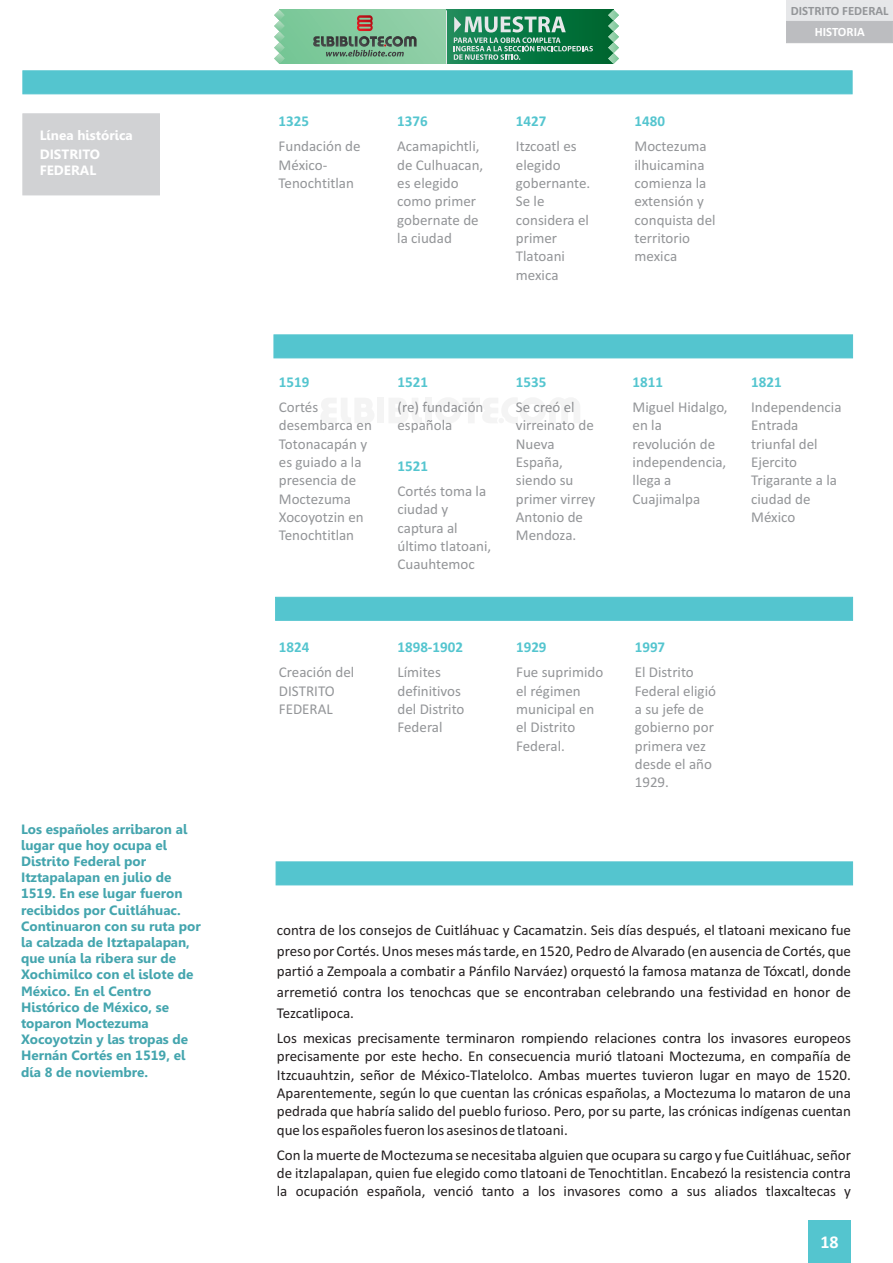
<style>
.page{position:relative;width:893px;height:1263px;background:#fff}
.page>*{position:absolute;margin:0;border:0;box-sizing:border-box;transform-origin:0 0}
.t1{font:700 18px "Calibri";color:#fff}
.t2{font:15px/18.3px "Calibri";color:#231f20;text-align:justify}
.t3{font:15px/18.3px "Calibri";color:#939598}
.t4{font:700 15px "Calibri";color:#54c5cf}
.t5{font:700 13.5px/16.2px "Gisha";color:#44a5ae}
.t6{font:700 13.5px/19px "Gisha";color:#fff}
.t7{font:700 12.75px "Calibri";color:#939598}
.t8{font:700 12.75px "Calibri";color:#fff}
</style>
<div class="page">
<div style="left:786px;top:0;width:107px;height:22px;background:#e6e7e9"></div>
<div style="left:786px;top:21px;width:107px;height:22px;background:#bcbdc0"></div>
<div style="left:808px;top:1220px;width:42px;height:43px;background:#54c5cf"></div>
<div style="left:275px;top:597px;width:578px;height:23px;background:#54c5cf"></div>
<div style="left:274px;top:335px;width:579px;height:23px;background:#54c5cf"></div>
<div style="left:23px;top:71px;width:829px;height:23px;background:#54c5cf"></div>
<div style="left:276px;top:862px;width:577px;height:23px;background:#54c5cf"></div>
<div style="left:23px;top:114px;width:137px;height:81px;background:#d1d2d4"></div>
<svg style="left:285px;top:10px;width:161px;height:54px;background:#85cba0"></svg>
<svg style="left:321px;top:398px;width:53px;height:25px"></svg>
<div style="left:377px;top:398px;width:7px;height:25px;background:#f4f4f4"></div>
<svg style="left:389px;top:398px;width:33px;height:25px"></svg>
<div style="left:425px;top:398px;width:7px;height:25px;background:#f4f4f4"></div>
<svg style="left:435px;top:398px;width:145px;height:25px"></svg>
<div style="left:446px;top:10px;width:168px;height:54px;background:linear-gradient(to right,#1a8c5b,#00642b)"></div>
<svg style="left:274px;top:10px;width:11px;height:54px"></svg>
<svg style="left:608px;top:10px;width:11px;height:54px"></svg>
<svg style="left:312px;top:15px;width:105px;height:42px;background:#7aa887"></svg>
<svg style="left:454px;top:16px;width:139px;height:44px;background:#469671"></svg>
<hr style="left:446px;top:10px;width:1px;height:54px;background:#e6e7e9">
<p class="t6" style="left:40px;top:127px;width:95px">Línea histórica<br>DISTRITO</p>
<p class="t6" style="left:40px;top:162px;width:58px">FEDERAL</p>
<p class="t5" style="left:21px;top:822px;width:181px">Los españoles arribaron al lugar que hoy ocupa el<br>Distrito Federal por<br>Itztapalapan en julio de<br>1519. En ese lugar fueron recibidos por Cuitláhuac.<br>Continuaron con su ruta por la calzada de Itztapalapan, que unía la ribera sur de<br>Xochimilco con el islote de<br>México. En el Centro<br>Histórico de México, se toparon Moctezuma<br>Xocoyotzin y las tropas de<br>Hernán Cortés en 1519, el día 8 de noviembre.</p>
<p class="t4" style="left:279px;top:115px;width:32px">1325</p>
<p class="t3" style="left:279px;top:139px;width:84px">Fundación de<br>México-<br>Tenochtitlan</p>
<p class="t4" style="left:397px;top:115px;width:32px">1376</p>
<p class="t3" style="left:397px;top:139px;width:88px">Acamapichtli, de Culhuacan, es elegido como primer gobernate de la ciudad</p>
<p class="t4" style="left:516px;top:115px;width:32px">1427</p>
<p class="t3" style="left:516px;top:139px;width:76px">Itzcoatl es elegido gobernante.<br>Se le considera el primer<br>Tlatoani mexica</p>
<p class="t4" style="left:634px;top:115px;width:32px">1480</p>
<p class="t3" style="left:634px;top:139px;width:83px">Moctezuma ilhuicamina comienza la extensión y conquista del territorio mexica</p>
<p class="t7" style="left:791px;top:5px;width:99px">DISTRITO FEDERAL</p>
<p class="t8" style="left:815px;top:26px;width:52px">HISTORIA</p>
<p class="t4" style="left:279px;top:376px;width:32px">1519</p>
<p class="t3" style="left:279px;top:399px;width:94px">Cortés desembarca en<br>Totonacapán y es guiado a la presencia de<br>Moctezuma<br>Xocoyotzin en<br>Tenochtitlan</p>
<p class="t4" style="left:397px;top:376px;width:32px">1521</p>
<p class="t3" style="left:397px;top:399px;width:87px">(re) fundación española</p>
<p class="t4" style="left:397px;top:460px;width:32px">1521</p>
<p class="t3" style="left:397px;top:483px;width:95px">Cortés toma la ciudad y captura al último tlatoani,<br>Cuauhtemoc</p>
<p class="t4" style="left:516px;top:376px;width:32px">1535</p>
<p class="t3" style="left:516px;top:399px;width:81px">Se creó el virreinato de<br>Nueva<br>España, siendo su primer virrey<br>Antonio de<br>Mendoza.</p>
<p class="t4" style="left:279px;top:641px;width:32px">1824</p>
<p class="t3" style="left:279px;top:664px;width:77px">Creación del<br>DISTRITO<br>FEDERAL</p>
<p class="t4" style="left:397px;top:641px;width:67px">1898-1902</p>
<p class="t3" style="left:397px;top:664px;width:69px">Límites definitivos del Distrito<br>Federal</p>
<p class="t4" style="left:516px;top:641px;width:32px">1929</p>
<p class="t3" style="left:516px;top:664px;width:89px">Fue suprimido el régimen municipal en el Distrito<br>Federal.</p>
<p class="t4" style="left:633px;top:376px;width:32px">1811</p>
<p class="t3" style="left:632px;top:399px;width:97px">Miguel Hidalgo, en la revolución de independencia, llega a<br>Cuajimalpa</p>
<p class="t4" style="left:751px;top:376px;width:32px">1821</p>
<p class="t3" style="left:751px;top:399px;width:92px">Independencia<br>Entrada triunfal del<br>Ejercito<br>Trigarante a la ciudad de<br>México</p>
<p class="t4" style="left:635px;top:641px;width:32px">1997</p>
<p class="t3" style="left:635px;top:664px;width:83px">El Distrito<br>Federal eligió a su jefe de gobierno por primera vez desde el año<br>1929.</p>
<p class="t2" style="left:277px;top:921px;width:576px;line-height:20.7px">contra de los consejos de Cuitláhuac y Cacamatzin. Seis días después, el tlatoani mexicano fue preso por Cortés. Unos meses más tarde, en 1520, Pedro de Alvarado (en ausencia de Cortés, que partió a Zempoala a combatir a Pánfilo Narváez) orquestó la famosa matanza de Tóxcatl, donde arremetió contra los tenochcas que se encontraban celebrando una festividad en honor de Tezcatlipoca.</p>
<p class="t2" style="left:277px;top:1030px;width:576px">Los mexicas precisamente terminaron rompiendo relaciones contra los invasores europeos precisamente por este hecho. En consecuencia murió tlatoani Moctezuma, en compañía de Itzcuauhtzin, señor de México-Tlatelolco. Ambas muertes tuvieron lugar en mayo de 1520.<br>Aparentemente, según lo que cuentan las crónicas españolas, a Moctezuma lo mataron de una pedrada que habría salido del pueblo furioso. Pero, por su parte, las crónicas indígenas cuentan que los españoles fueron los asesinos de tlatoani.</p>
<p class="t2" style="left:277px;top:1147px;width:576px">Con la muerte de Moctezuma se necesitaba alguien que ocupara su cargo y fue Cuitláhuac, señor de itzlapalapan, quien fue elegido como tlatoani de Tenochtitlan. Encabezó la resistencia contra la ocupación española, venció tanto a los invasores como a sus aliados tlaxcaltecas y</p>
<p class="t1" style="left:820px;top:1234px;width:20px">18</p>
</div>
